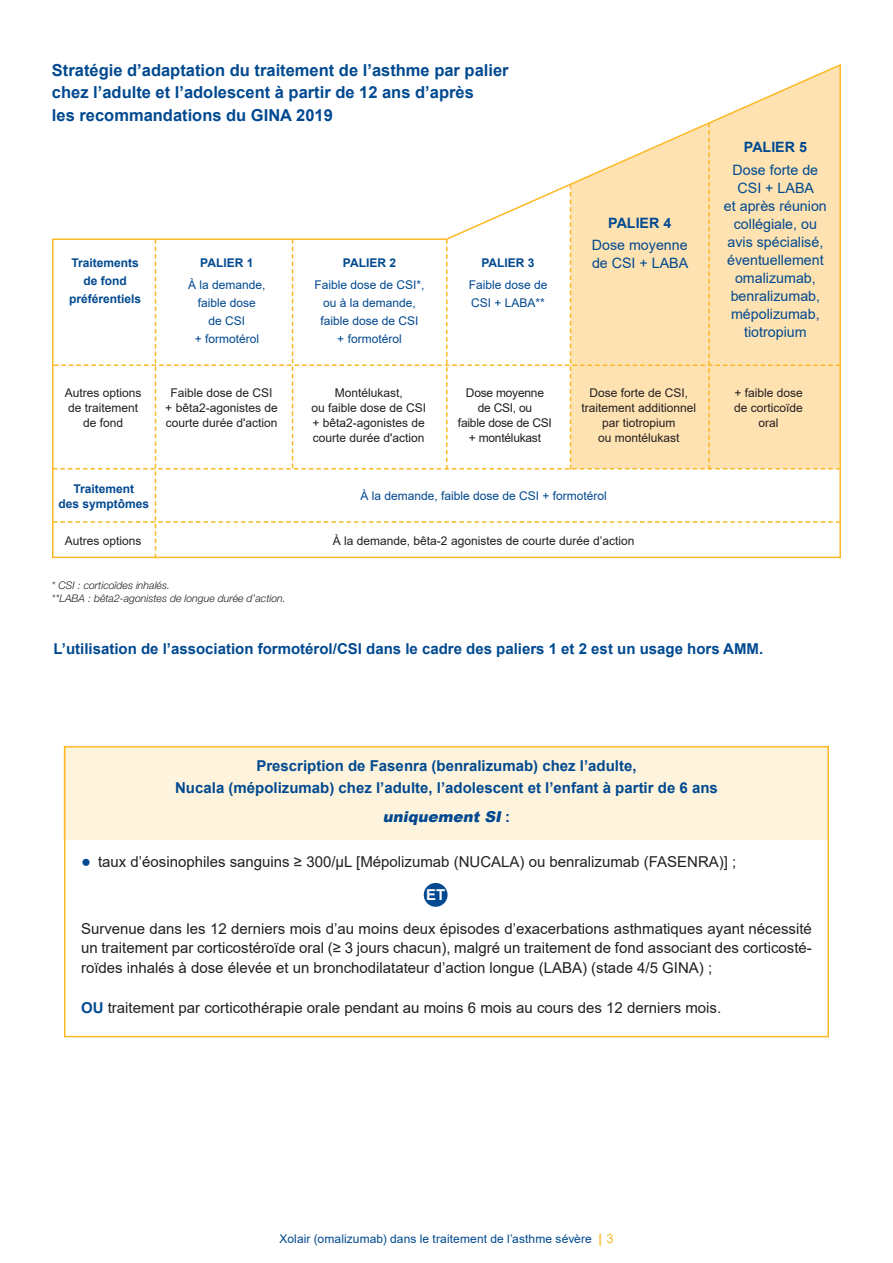
<style>
.page{position:relative;width:893px;height:1263px;background:#fff}
.page>*{position:absolute;margin:0;border:0;box-sizing:border-box;transform-origin:0 0}
.question{font:700 16.5px "Arial";color:#014990}
.texte_courant{font:15px/19.5px "Arial";color:#231f20;text-align:justify}
.question-2{font:700 15px "Arial";color:#014990}
.texte_courant-2{font:700 15px "Arial";color:#014990}
.question-3{font:italic 900 15px "Arial";color:#014990}
.question-4{font:700 15px "Arial";color:#fff}
.question-5{font:14.25px/18px "Arial";color:#014990;text-align:center}
.question-6{font:700 14.25px "Arial";color:#014990}
.question-7{font:12px/15px "Arial";color:#231f20;text-align:center}
.question-8{font:12px/18px "Arial";color:#014990;text-align:center}
.question-9{font:700 12px "Arial";color:#014990}
.question-10{font:12px "Arial";letter-spacing:-.02em;color:#231f20}
.question-11{font:italic 300 10.5px "Helvetica Neue LT Std";color:#231f20}
.s1{font-weight:700;font-style:normal}
.s2{font-size:16.5px;color:#014990}
.s3{font-weight:700;color:#014990}
.s4{font-weight:700;font-size:12.75px;color:#fcb825}
.s5{font-size:12.75px;color:#fcb825}
</style>
<div class="page">
<div style="left:424px;top:883px;width:24px;height:24px;background:#014990;border-radius:50%"></div>
<div style="left:64px;top:746px;width:765px;height:93px;background:#fef3dc"></div>
<div style="left:64px;top:746px;width:765px;height:291px;border:2px solid #fcb825"></div>
<svg style="left:52px;top:63px;width:789px;height:496px"></svg>
<svg style="left:53px;top:123px;width:787px;height:435px"></svg>
<p class="question" style="left:52px;top:58px;width:458px">Stratégie d’adaptation du traitement de l’asthme par palier</p>
<p class="question" style="left:52px;top:81px;width:423px">chez l’adulte et l’adolescent à partir de 12 ans d’après</p>
<p class="question" style="left:52px;top:103px;width:282px">les recommandations du GINA 2019</p>
<p class="question-9" style="left:72px;top:254px;width:69px">Traitements</p>
<p class="question-9" style="left:84px;top:272px;width:45px">de fond</p>
<p class="question-9" style="left:69px;top:290px;width:74px">préférentiels</p>
<p class="question-9" style="left:200px;top:254px;width:55px">PALIER 1</p>
<p class="question-8" style="left:188px;top:276px;width:79px">À la demande, faible dose</p>
<p class="question-8" style="left:209px;top:312px;width:38px">de CSI</p>
<p class="question-8" style="left:195px;top:330px;width:66px">+ formotérol</p>
<p class="question-9" style="left:343px;top:254px;width:55px">PALIER 2</p>
<p class="question-8" style="left:314px;top:276px;width:112px">Faible dose de CSI*,</p>
<p class="question-8" style="left:323px;top:294px;width:94px">ou à la demande,</p>
<p class="question-8" style="left:320px;top:312px;width:100px">faible dose de CSI</p>
<p class="question-8" style="left:337px;top:330px;width:66px">+ formotérol</p>
<p class="question-7" style="left:170px;top:385px;width:104px">Faible dose de CSI</p>
<p class="question-7" style="left:165px;top:400px;width:114px;text-align:left">+ bêta2-agonistes de courte durée d'action</p>
<p class="question-7" style="left:65px;top:385px;width:78px">Autres options de traitement de fond</p>
<p class="question-7" style="left:335px;top:385px;width:70px">Montélukast,</p>
<p class="question-7" style="left:311px;top:400px;width:116px">ou faible dose de CSI</p>
<p class="question-7" style="left:313px;top:415px;width:114px">+ bêta2-agonistes de</p>
<p class="question-7" style="left:313px;top:430px;width:113px">courte durée d'action</p>
<p class="question-9" style="left:481px;top:254px;width:55px">PALIER 3</p>
<p class="question-8" style="left:469px;top:276px;width:80px">Faible dose de</p>
<p class="question-8" style="left:471px;top:294px;width:75px">CSI + LABA**</p>
<p class="question-6" style="left:608px;top:213px;width:65px">PALIER 4</p>
<p class="question-5" style="left:592px;top:236px;width:97px">Dose moyenne</p>
<p class="question-5" style="left:592px;top:254px;width:98px">de CSI + LABA</p>
<p class="question-10" style="left:466px;top:385px;width:80px">Dose moyenne</p>
<p class="question-7" style="left:478px;top:400px;width:56px">de CSI, ou</p>
<p class="question-10" style="left:458px;top:415px;width:95px">faible dose de CSI</p>
<p class="question-10" style="left:469px;top:430px;width:74px">+ montélukast</p>
<p class="question-7" style="left:581px;top:385px;width:116px">Dose forte de CSI, traitement additionnel par tiotropium</p>
<p class="question-7" style="left:598px;top:430px;width:83px">ou montélukast</p>
<p class="question-9" style="left:73px;top:480px;width:62px">Traitement</p>
<p class="question-9" style="left:58px;top:495px;width:92px">des symptômes</p>
<p class="question-8" style="left:360px;top:487px;width:248px">À la demande, faible dose de CSI + formotérol</p>
<p class="question-7" style="left:65px;top:533px;width:78px">Autres options</p>
<p class="question-7" style="left:333px;top:534px;width:303px">À la demande, bêta-2 agonistes de courte durée d’action</p>
<p class="question-6" style="left:744px;top:137px;width:65px">PALIER 5</p>
<p class="question-5" style="left:733px;top:160px;width:87px">Dose forte de</p>
<p class="question-5" style="left:738px;top:178px;width:78px">CSI + LABA</p>
<p class="question-5" style="left:724px;top:196px;width:104px">et après réunion collégiale, ou</p>
<p class="question-5" style="left:727px;top:232px;width:97px">avis spécialisé,</p>
<p class="question-5" style="left:727px;top:250px;width:98px">éventuellement omalizumab,</p>
<p class="question-5" style="left:731px;top:286px;width:91px;text-align:left">benralizumab, mépolizumab,</p>
<p class="question-5" style="left:744px;top:322px;width:64px">tiotropium</p>
<p class="question-7" style="left:734px;top:385px;width:70px">+ faible dose</p>
<p class="question-7" style="left:734px;top:400px;width:70px">de corticoïde</p>
<p class="question-7" style="left:759px;top:415px;width:22px">oral</p>
<p class="question-11" style="left:52px;top:579px;width:120px">* CSI : corticoïdes inhalés.</p>
<p class="question-11" style="left:52px;top:592px;width:235px">**LABA : bêta2-agonistes de longue durée d’action.</p>
<p class="texte_courant-2" style="left:54px;top:639px;width:711px">L’utilisation de l’association formotérol/CSI dans le cadre des paliers 1 et 2 est un usage hors AMM.</p>
<p class="question-2" style="left:256px;top:755px;width:382px">Prescription de Fasenra (benralizumab) chez l’adulte,</p>
<p class="question-2" style="left:175px;top:777px;width:544px">Nucala (mépolizumab) chez l’adulte, l’adolescent et l’enfant à partir de 6 ans</p>
<p class="question-3" style="left:383px;top:806px;width:129px">uniquement SI <span class="s1">:</span></p>
<p class="texte_courant" style="left:81px;top:852px;width:657px"><span class="s2">●</span> taux d’éosinophiles sanguins ≥ 300/µL [Mépolizumab (NUCALA) ou benralizumab (FASENRA)] ;</p>
<p class="question-4" style="left:426px;top:884px;width:21px">ET</p>
<p class="texte_courant" style="left:81px;top:918px;width:732px">Survenue dans les 12 derniers mois d’au moins deux épisodes d’exacerbations asthmatiques ayant nécessité un traitement par corticostéroïde oral (≥ 3 jours chacun), malgré un traitement de fond associant des corticosté&shy;roïdes inhalés à dose élevée et un bronchodilatateur d’action longue (LABA) (stade 4/5 GINA) ;</p>
<p class="texte_courant" style="left:81px;top:998px;width:642px"><span class="s3">OU</span> traitement par corticothérapie orale pendant au moins 6 mois au cours des 12 derniers mois.</p>
<p class="question-8" style="left:279px;top:1229px;width:335px">Xolair (omalizumab) dans le traitement de l’asthme sévère <span class="s4">|</span> <span class="s5">3</span></p>
</div>
